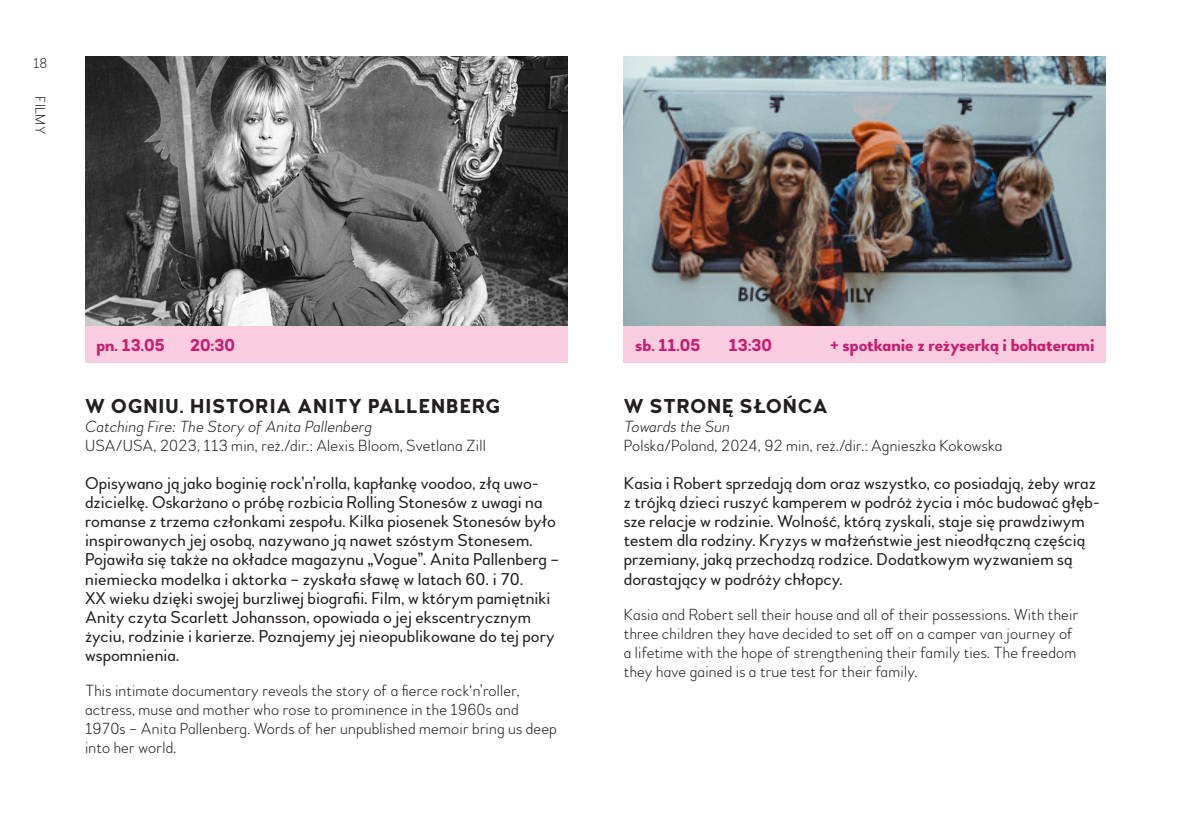
<style>
.page{position:relative;width:1191px;height:840px;background:#fff}
.page>*{position:absolute;margin:0;border:0;box-sizing:border-box;transform-origin:0 0}
.tytuł_filmu_PL{font:700 20px "Woodford Bourne";letter-spacing:.05em;color:#231f20}
.opis_filmu_PL{font:17px/19px "Woodford Bourne";letter-spacing:.005em;color:#231f20}
.lista_konkursow_tytul_PL{font:700 17px "Woodford Bourne";color:#cb1b6f}
.opis_filmu_EN{font:100 16px/19px "Woodford Bourne";letter-spacing:.015em;color:#231f20}
.creditsy{font:100 16px "Woodford Bourne";letter-spacing:.015em;color:#231f20}
.tytuł_filmu_PL-2{font:italic 100 16px "Woodford Bourne";letter-spacing:.015em;color:#231f20}
.creditsy-2{font:italic 100 16px "Woodford Bourne";letter-spacing:.01em;color:#231f20}
.opis_filmu_PL-2{font:100 14px "Woodford Bourne";letter-spacing:.03em;color:#231f20}
</style>
<div class="page">
<img style="left:624px;top:57px;width:482px;height:269px">
<div style="left:624px;top:326px;width:482px;height:37px;background:#f9ccdf"></div>
<img style="left:85px;top:57px;width:482px;height:269px">
<div style="left:85px;top:326px;width:482px;height:37px;background:#f9ccdf"></div>
<p class="opis_filmu_PL-2" style="left:33px;top:55px;width:16px">18</p>
<p class="opis_filmu_PL-2" style="left:49px;top:96px;width:39px;rotate:90deg">FILMY</p>
<p class="lista_konkursow_tytul_PL" style="left:96px;top:334px;width:70px">pn. 13.05</p>
<p class="lista_konkursow_tytul_PL" style="left:190px;top:334px;width:46px">20:30</p>
<p class="tytuł_filmu_PL" style="left:85px;top:394px;width:417px">W OGNIU. HISTORIA ANITY PALLENBERG</p>
<p class="tytuł_filmu_PL-2" style="left:85px;top:417px;width:288px">Catching Fire: The Story of Anita Pallenberg</p>
<p class="creditsy" style="left:85px;top:436px;width:402px">USA/USA, 2023, 113 min, reż./dir.: Alexis Bloom, Svetlana Zill</p>
<p class="opis_filmu_PL" style="left:85px;top:474px;width:476px">Opisywano ją jako boginię rock’n’rolla, kapłankę voodoo, złą uwo&shy;dzicielkę. Oskarżano o próbę rozbicia Rolling Stonesów z uwagi na romanse z trzema członkami zespołu. Kilka piosenek Stonesów było inspirowanych jej osobą, nazywano ją nawet szóstym Stonesem.<br>Pojawiła się także na okładce magazynu „Vogue”. Anita Pallenberg – niemiecka modelka i aktorka – zyskała sławę w latach 60. i 70.<br>XX wieku dzięki swojej burzliwej biografii. Film, w którym pamiętniki Anity czyta Scarlett Johansson, opowiada o jej ekscentrycznym życiu, rodzinie i karierze. Poznajemy jej nieopublikowane do tej pory wspomnienia.</p>
<p class="opis_filmu_EN" style="left:85px;top:680px;width:473px">This intimate documentary reveals the story of a fierce rock‘n’roller, actress, muse and mother who rose to prominence in the 1960s and 1970s – Anita Pallenberg. Words of her unpublished memoir bring us deep into her world.</p>
<p class="lista_konkursow_tytul_PL" style="left:635px;top:334px;width:67px">sb. 11.05</p>
<p class="lista_konkursow_tytul_PL" style="left:729px;top:334px;width:45px">13:30</p>
<p class="lista_konkursow_tytul_PL" style="left:830px;top:334px;width:266px">+ spotkanie z reżyserką i bohaterami</p>
<p class="tytuł_filmu_PL" style="left:624px;top:394px;width:205px">W STRONĘ SŁOŃCA</p>
<p class="creditsy-2" style="left:624px;top:417px;width:108px">Towards the Sun</p>
<p class="creditsy" style="left:624px;top:436px;width:380px">Polska/Poland, 2024, 92 min, reż./dir.: Agnieszka Kokowska</p>
<p class="opis_filmu_PL" style="left:624px;top:474px;width:477px">Kasia i Robert sprzedają dom oraz wszystko, co posiadają, żeby wraz z trójką dzieci ruszyć kamperem w podróż życia i móc budować głęb&shy;sze relacje w rodzinie. Wolność, którą zyskali, staje się prawdziwym testem dla rodziny. Kryzys w małżeństwie jest nieodłączną częścią przemiany, jaką przechodzą rodzice. Dodatkowym wyzwaniem są dorastający w podróży chłopcy.</p>
<p class="opis_filmu_EN" style="left:624px;top:604px;width:456px">Kasia and Robert sell their house and all of their possessions. With their three children they have decided to set off on a camper van journey of a lifetime with the hope of strengthening their family ties. The freedom they have gained is a true test for their family.</p>
</div>
